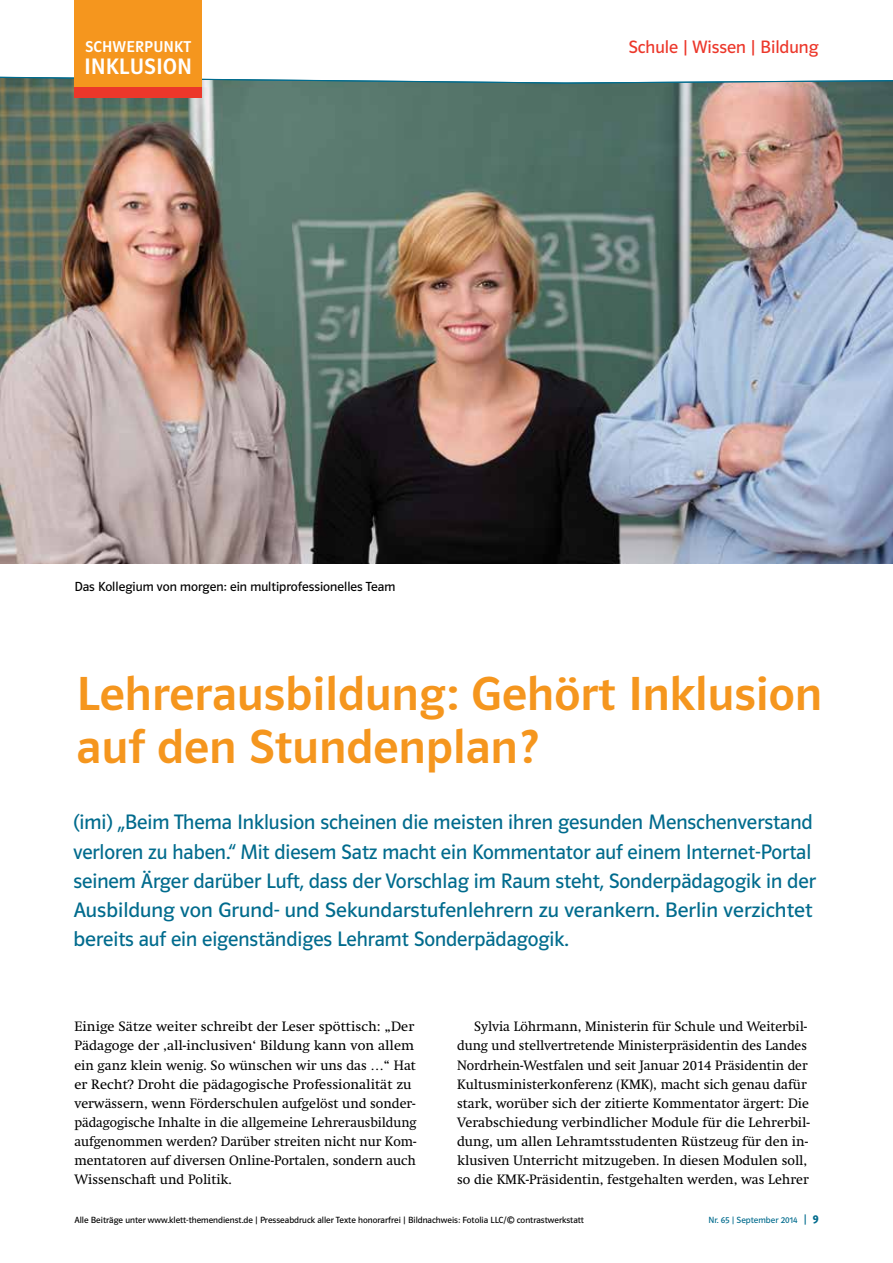
<style>
.page{position:relative;width:893px;height:1263px;background:#fff}
.page>*{position:absolute;margin:0;border:0;box-sizing:border-box;transform-origin:0 0}
.t1{font:48px/53.1px "Polo ST11 K Krftg";letter-spacing:.005em;color:#f5961e}
.t2{font:22.5px "Polo ST11 K Krftg";color:#fff}
.t3{font:21px/29.2px "Polo ST11 K Buch";color:#006b8d}
.t4{font:18px "Polo ST11 K Buch";color:#ec372a}
.t5{font:15.75px "Polo ST11 K Krftg";letter-spacing:.02em;color:#fff}
.t6{font:13.5px/19.2px "Klett Swift";color:#000}
.t7{font:13.2px "Polo ST11 K Buch";color:#000}
.t8{font:9px "Polo ST11 K Buch";color:#000}
.t9{font:9px "Polo ST11 K Buch";color:#006b8d}
.s1{font-size:12px}
.s2{font-family:"Polo ST11 K Hfett";font-size:12px}
</style>
<div class="page">
<img style="left:0;top:83px;width:893px;height:480px">
<svg style="left:0;top:82px;width:893px;height:1px"></svg>
<svg style="left:0;top:76px;width:893px;height:6px"></svg>
<div style="left:74px;top:0;width:128px;height:94px;background:#f5961e"></div>
<div style="left:74px;top:87px;width:128px;height:11px;background:#ec372a"></div>
<p class="t5" style="left:85px;top:38px;width:105px">Schwerpunkt</p>
<h2 class="t2" style="left:84px;top:54px;width:109px">Inklusion</h2>
<p class="t7" style="left:74px;top:579px;width:322px">Das Kollegium von morgen: ein multiprofessionelles Team</p>
<h3 class="t4" style="left:628px;top:37px;width:192px">Schule | Wissen | Bildung</h3>
<h1 class="t1" style="left:77px;top:668px;width:747px">Lehrerausbildung: Gehört Inklusion auf den Stundenplan?</h1>
<p class="t3" style="left:73px;top:808px;width:744px">(imi) „Beim Thema Inklusion scheinen die meisten ihren gesunden Menschenverstand verloren zu haben.“ Mit diesem Satz macht ein Kommentator auf einem Internet-Portal seinem Ärger darüber Luft, dass der Vorschlag im Raum steht, Sonderpädagogik in der Ausbildung von Grund- und Sekundarstufenlehrern zu verankern. Berlin verzichtet bereits auf ein eigenständiges Lehramt Sonderpädagogik.</p>
<p class="t6" style="left:74px;top:1017px;width:344px">Einige Sätze weiter schreibt der Leser spöttisch: „Der Pädagoge der ‚all-inclusiven‘ Bildung kann von allem ein ganz klein wenig. So wünschen wir uns das …“ Hat er Recht? Droht die pädagogische Professionalität zu verwässern, wenn Förderschulen aufgelöst und sonder&shy;pädagogische Inhalte in die allgemeine Lehrerausbildung aufgenommen werden? Darüber streiten nicht nur Kom&shy;mentatoren auf diversen Online-Portalen, sondern auch Wissenschaft und Politik.</p>
<p class="t6" style="left:457px;top:1017px;width:354px;text-indent:17px">Sylvia Löhrmann, Ministerin für Schule und Weiterbil&shy;dung und stellvertretende Ministerpräsidentin des Landes Nordrhein-Westfalen und seit Januar 2014 Präsidentin der Kultusministerkonferenz (KMK), macht sich genau dafür stark, worüber sich der zitierte Kommentator ärgert: Die Verabschiedung verbindlicher Module für die Lehrerbil&shy;dung, um allen Lehramtsstudenten Rüstzeug für den in&shy;klusiven Unterricht mitzugeben. In diesen Modulen soll, so die KMK-Präsidentin, festgehalten werden, was Lehrer</p>
<p class="t8" style="left:74px;top:1215px;width:511px">Alle Beiträge unter www.klett-themendienst.de | Presseabdruck aller Texte honorarfrei | Bildnachweis: Fotolia LLC/© contrastwerkstatt</p>
<p class="t9" style="left:709px;top:1215px;width:111px">Nr. 65 | September 2014 <span class="s1">|</span> <span class="s2">9</span></p>
</div>
